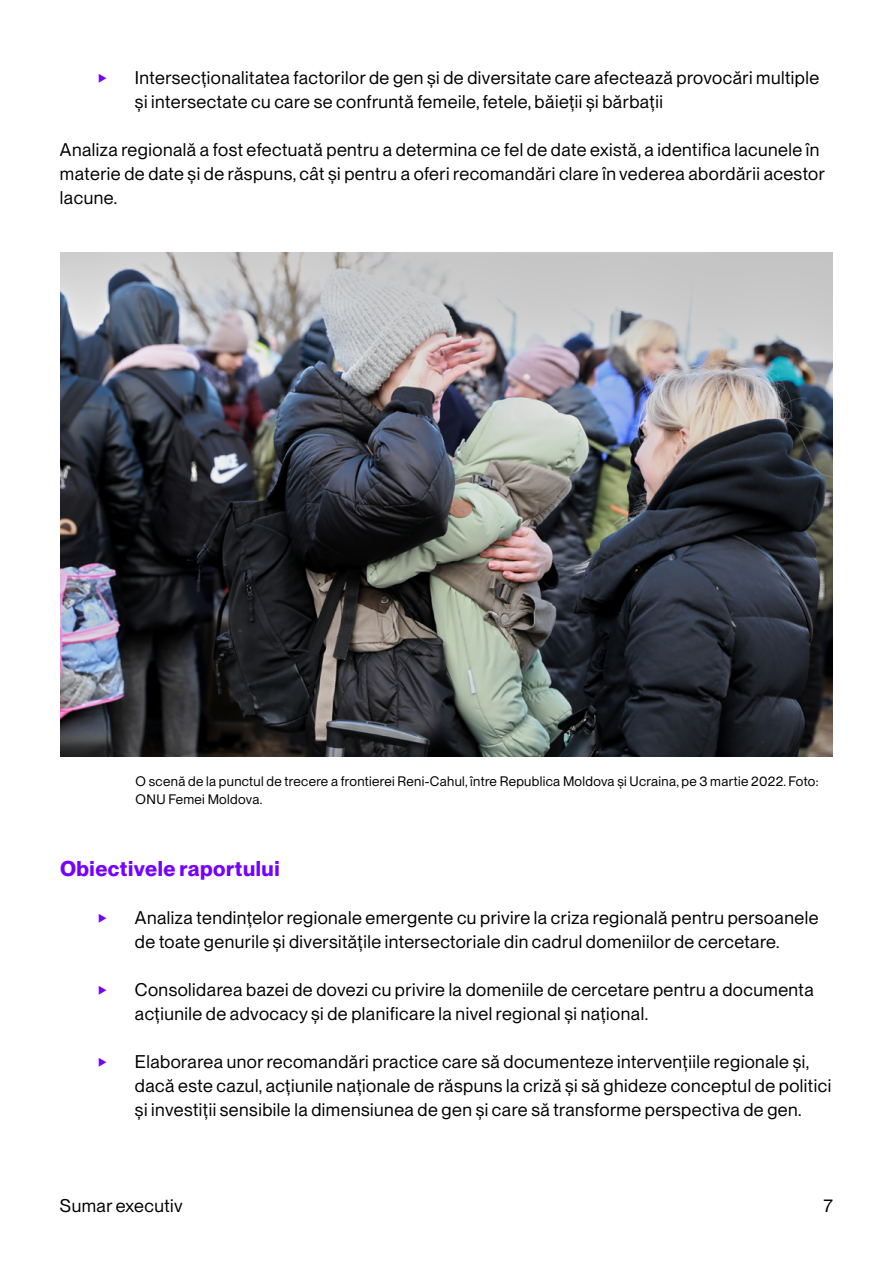
<style>
.page{position:relative;width:893px;height:1263px;background:#fff}
.page>*{position:absolute;margin:0;border:0;box-sizing:border-box;transform-origin:0 0}
.t1{font:700 21px "PP Neue Montreal";letter-spacing:.025em;color:#7500ff}
.t2{font:18px/24px "PP Neue Montreal";letter-spacing:.025em;color:#000}
.t3{font:18px "Roboto";color:#7500ff}
.t4{font:13.5px/18px "PP Neue Montreal";letter-spacing:.025em;color:#000}
</style>
<div class="page">
<img style="left:60px;top:252px;width:773px;height:504px">
<p class="t3" style="left:97px;top:65px;width:11px">‣</p>
<p class="t2" style="left:135px;top:66px;width:686px">Intersecționalitatea factorilor de gen și de diversitate care afectează provocări multiple și intersectate cu care se confruntă femeile, fetele, băieții și bărbații</p>
<p class="t2" style="left:60px;top:138px;width:766px">Analiza regională a fost efectuată pentru a determina ce fel de date există, a identifica lacunele în materie de date și de răspuns, cât și pentru a oferi recomandări clare în vederea abordării acestor lacune.</p>
<p class="t4" style="left:136px;top:772px;width:684px">O scenă de la punctul de trecere a frontierei Reni-Cahul, între Republica Moldova și Ucraina, pe 3 martie 2022. Foto:<br>ONU Femei Moldova.</p>
<p class="t1" style="left:60px;top:856px;width:221px">Obiectivele raportului</p>
<p class="t3" style="left:97px;top:905px;width:11px">‣</p>
<p class="t2" style="left:135px;top:906px;width:685px">Analiza tendințelor regionale emergente cu privire la criza regională pentru persoanele de toate genurile și diversitățile intersectoriale din cadrul domeniilor de cercetare.</p>
<p class="t3" style="left:97px;top:977px;width:11px">‣</p>
<p class="t2" style="left:135px;top:978px;width:680px">Consolidarea bazei de dovezi cu privire la domeniile de cercetare pentru a documenta acțiunile de advocacy și de planificare la nivel regional și național.</p>
<p class="t3" style="left:97px;top:1049px;width:11px">‣</p>
<p class="t2" style="left:135px;top:1050px;width:698px">Elaborarea unor recomandări practice care să documenteze intervențiile regionale și, dacă este cazul, acțiunile naționale de răspuns la criză și să ghideze conceptul de politici și investiții sensibile la dimensiunea de gen și care să transforme perspectiva de gen.</p>
<p class="t2" style="left:60px;top:1194px;width:124px">Sumar executiv</p>
<p class="t2" style="left:824px;top:1194px;width:11px">7</p>
</div>
